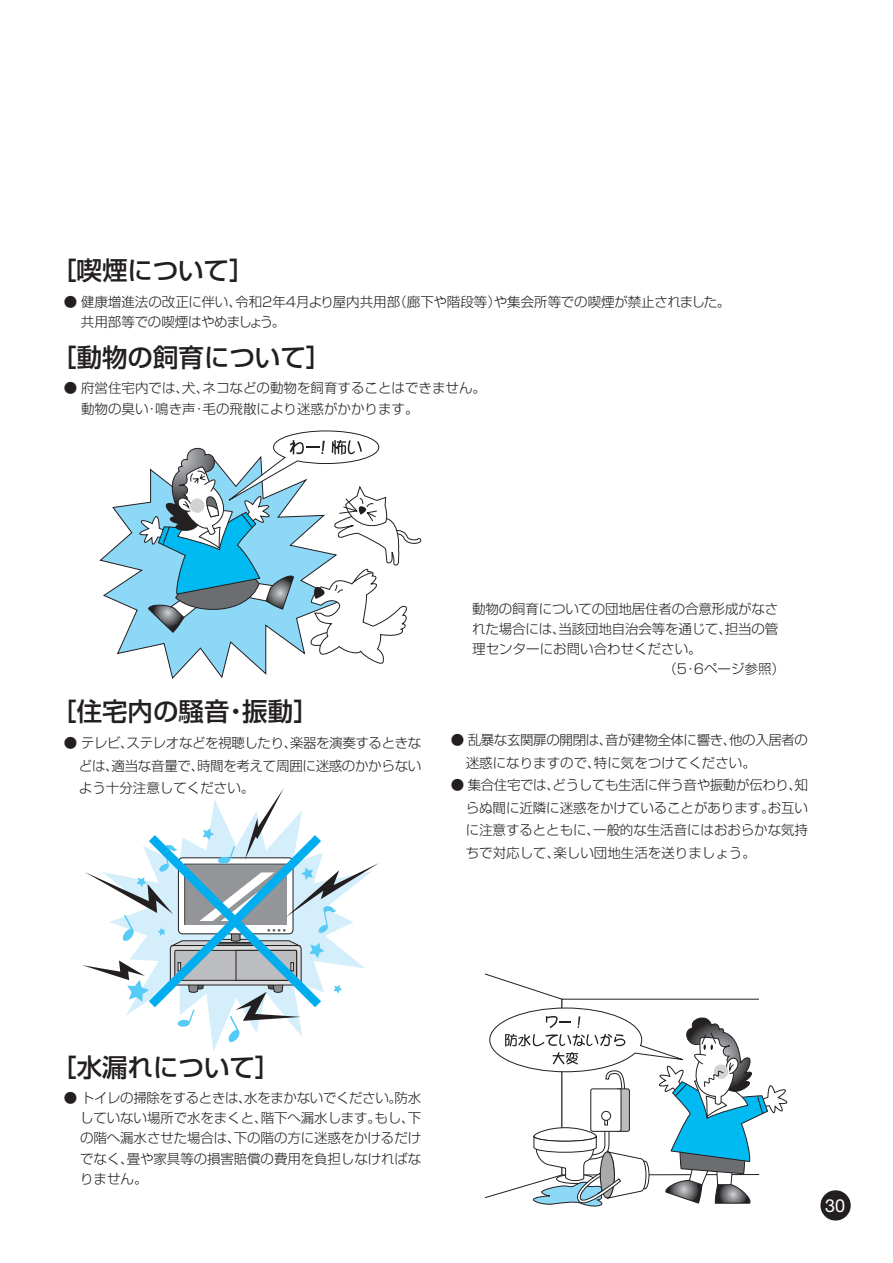
<style>
.page{position:relative;width:893px;height:1263px;background:#fff}
.page>*{position:absolute;margin:0;border:0;box-sizing:border-box;transform-origin:0 0}
.t1{font:500 25.5px "Shin Go Pro";color:#231f20}
.t2{font:18px "Helvetica Neue LT Std";color:#fff}
.t3{font:300 13.5px/22.5px "Shin Go Pro";color:#231f20;text-align:justify}
.t4{font:300 13.5px/22.5px "Shin Go Pro";letter-spacing:-.025em;color:#231f20}
</style>
<div class="page">
<svg style="left:820px;top:1190px;width:31px;height:30px"></svg>
<svg style="left:485px;top:973px;width:303px;height:234px"></svg>
<svg style="left:99px;top:503px;width:168px;height:176px"></svg>
<svg style="left:137px;top:430px;width:285px;height:237px"></svg>
<svg style="left:82px;top:789px;width:297px;height:254px"></svg>
<h1 class="t1" style="left:51px;top:250px;width:205px">［喫煙について］</h1>
<p class="t3" style="left:81px;top:290px;width:651px;line-height:20.4px;text-indent:-17px">● 健康増進法の改正に伴い、令和2年4月より屋内共用部（廊下や階段等）や集会所等での喫煙が禁止されました。共用部等での喫煙はやめましょう。</p>
<h1 class="t1" style="left:51px;top:336px;width:282px">［動物の飼育について］</h1>
<p class="t3" style="left:81px;top:376px;width:406px;line-height:20.4px;text-indent:-17px">● 府営住宅内では、犬、ネコなどの動物を飼育することはできません。動物の臭い・鳴き声・毛の飛散により迷惑がかかります。</p>
<h1 class="t1" style="left:51px;top:690px;width:269px">［住宅内の騒音・振動］</h1>
<p class="t3" style="left:79px;top:730px;width:344px;text-indent:-15px">● テレビ、ステレオなどを視聴したり、楽器を演奏するときなどは、適当な音量で、時間を考えて周囲に迷惑のかからないよう十分注意してください。</p>
<p class="t3" style="left:472px;top:595px;width:308px">動物の飼育についての団地居住者の合意形成がなさ</p>
<p class="t3" style="left:472px;top:616px;width:308px">れた場合には、当該団地自治会等を通じて、担当の管</p>
<p class="t3" style="left:472px;top:636px;width:231px">理センターにお問い合わせください。</p>
<p class="t3" style="left:663px;top:656px;width:123px">（5・6ページ参照）</p>
<p class="t4" style="left:466px;top:727px;width:344px;text-indent:-15px">● 乱暴な玄関扉の開閉は、音が建物全体に響き、他の入居者の迷惑になりますので、特に気をつけてください。</p>
<p class="t3" style="left:466px;top:772px;width:344px;text-indent:-15px">● 集合住宅では、どうしても生活に伴う音や振動が伝わり、知らぬ間に近隣に迷惑をかけていることがあります。お互いに注意するとともに、一般的な生活音にはおおらかな気持ちで対応して、楽しい団地生活を送りましょう。</p>
<h1 class="t1" style="left:51px;top:1046px;width:231px">［水漏れについて］</h1>
<p class="t3" style="left:80px;top:1086px;width:343px;line-height:20.2px;text-indent:-16px">● トイレの掃除をするときは、水をまかないでください。防水していない場所で水をまくと、階下へ漏水します。もし、下の階へ漏水させた場合は、下の階の方に迷惑をかけるだけでなく、畳や家具等の損害賠償の費用を負担しなければなりません。</p>
<h2 class="t2" style="left:825px;top:1194px;width:22px">30</h2>
</div>
